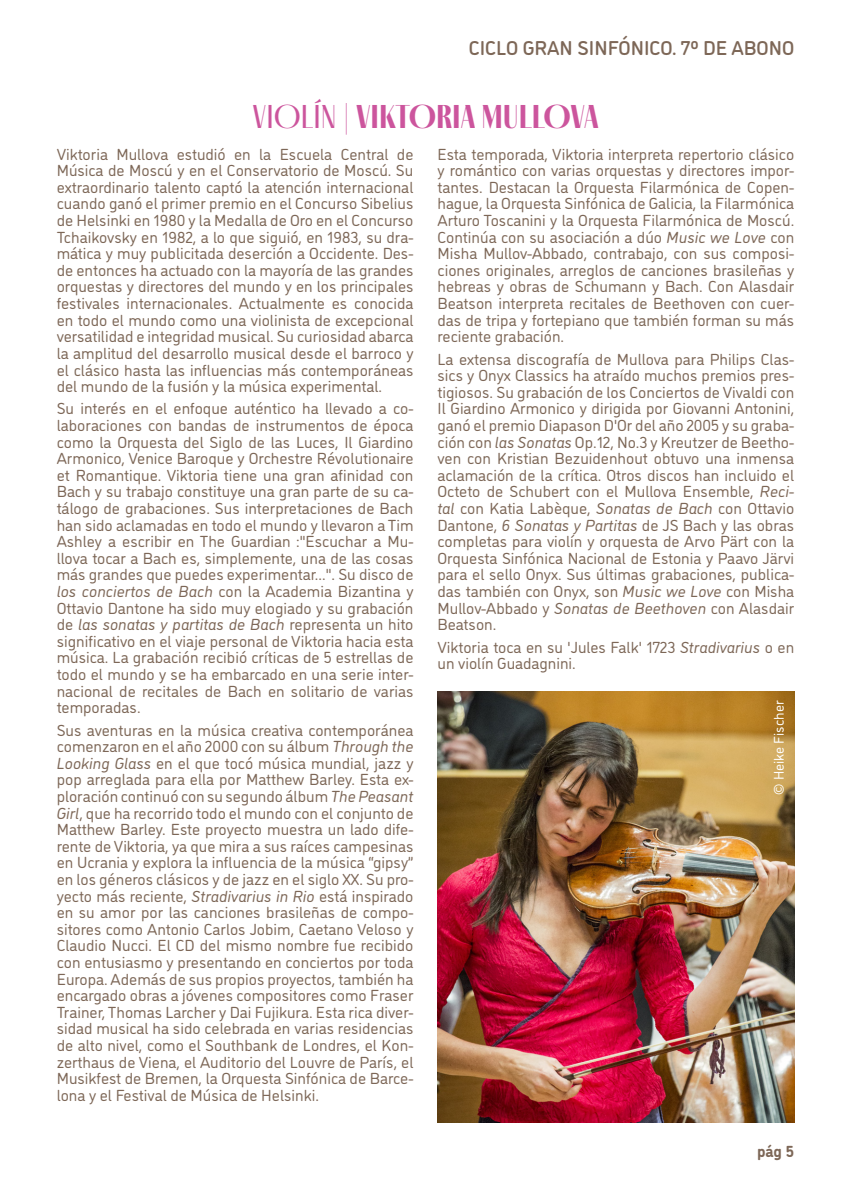
<style>
.page{position:relative;width:851px;height:1191px;background:#fff}
.page>*{position:absolute;margin:0;border:0;box-sizing:border-box;transform-origin:0 0}
.t1{font:700 34px "Fino Sans";color:#cc559d}
.t2{font:500 20px "DI Nosaur";color:#7d6757}
.TRIPA_PROGRAMA_22-23{font:16px/16.6px "DI Nosaur";color:#7d6757;text-align:justify}
.t3{font:700 16px "DI Nosaur";color:#7d6757}
.t4{font:14px "DI Nosaur";color:#fff}
.s1{font-weight:400}
.s2{font-style:italic}
</style>
<div class="page">
<img style="left:437px;top:691px;width:357px;height:432px">
<p class="t2" style="left:469px;top:34px;width:327px">CICLO GRAN SINFÓNICO. 7º DE ABONO</p>
<p class="t1" style="left:252px;top:96px;width:348px"><span class="s1">VIOLÍN |</span> VIKTORIA MULLOVA</p>
<p class="TRIPA_PROGRAMA_22-23" style="left:57px;top:145px;width:358px">Viktoria Mullova estudió en la Escuela Central de Música de Moscú y en el Conservatorio de Moscú. Su extraordinario talento captó la atención internacional cuando ganó el primer premio en el Concurso Sibelius de Helsinki en 1980 y la Medalla de Oro en el Concurso Tchaikovsky en 1982, a lo que siguió, en 1983, su dra&shy;mática y muy publicitada deserción a Occidente. Des&shy;de entonces ha actuado con la mayoría de las grandes orquestas y directores del mundo y en los principales festivales internacionales. Actualmente es conocida en todo el mundo como una violinista de excepcional versatilidad e integridad musical. Su curiosidad abarca la amplitud del desarrollo musical desde el barroco y el clásico hasta las influencias más contemporáneas del mundo de la fusión y la música experimental.</p>
<p class="TRIPA_PROGRAMA_22-23" style="left:57px;top:399px;width:358px">Su interés en el enfoque auténtico ha llevado a co&shy;laboraciones con bandas de instrumentos de época como la Orquesta del Siglo de las Luces, Il Giardino Armonico, Venice Baroque y Orchestre Révolutionaire et Romantique. Viktoria tiene una gran afinidad con Bach y su trabajo constituye una gran parte de su ca&shy;tálogo de grabaciones. Sus interpretaciones de Bach han sido aclamadas en todo el mundo y llevaron a Tim Ashley a escribir en The Guardian :"Escuchar a Mu&shy;llova tocar a Bach es, simplemente, una de las cosas más grandes que puedes experimentar...". Su disco de <span class="s2">los conciertos de Bach</span> con la Academia Bizantina y Ottavio Dantone ha sido muy elogiado y su grabación de <span class="s2">las sonatas y partitas de Bach</span> representa un hito significativo en el viaje personal de Viktoria hacia esta música. La grabación recibió críticas de 5 estrellas de todo el mundo y se ha embarcado en una serie inter&shy;nacional de recitales de Bach en solitario de varias temporadas.</p>
<p class="TRIPA_PROGRAMA_22-23" style="left:57px;top:720px;width:358px">Sus aventuras en la música creativa contemporánea comenzaron en el año 2000 con su álbum <span class="s2">Through the Looking Glass</span> en el que tocó música mundial, jazz y pop arreglada para ella por Matthew Barley. Esta ex&shy;ploración continuó con su segundo álbum <span class="s2">The Peasant Girl</span>, que ha recorrido todo el mundo con el conjunto de Matthew Barley. Este proyecto muestra un lado dife&shy;rente de Viktoria, ya que mira a sus raíces campesinas en Ucrania y explora la influencia de la música “gipsy” en los géneros clásicos y de jazz en el siglo XX. Su pro&shy;yecto más reciente, <span class="s2">Stradivarius in Rio</span> está inspirado en su amor por las canciones brasileñas de compo&shy;sitores como Antonio Carlos Jobim, Caetano Veloso y Claudio Nucci. El CD del mismo nombre fue recibido con entusiasmo y presentando en conciertos por toda Europa. Además de sus propios proyectos, también ha encargado obras a jóvenes compositores como Fraser Trainer, Thomas Larcher y Dai Fujikura. Esta rica diver&shy;sidad musical ha sido celebrada en varias residencias de alto nivel, como el Southbank de Londres, el Kon&shy;zerthaus de Viena, el Auditorio del Louvre de París, el Musikfest de Bremen, la Orquesta Sinfónica de Barce&shy;lona y el Festival de Música de Helsinki.</p>
<p class="TRIPA_PROGRAMA_22-23" style="left:437px;top:145px;width:358px">Esta temporada, Viktoria interpreta repertorio clásico y romántico con varias orquestas y directores impor&shy;tantes. Destacan la Orquesta Filarmónica de Copen&shy;hague, la Orquesta Sinfónica de Galicia, la Filarmónica Arturo Toscanini y la Orquesta Filarmónica de Moscú.<br>Continúa con su asociación a dúo <span class="s2">Music we Love</span> con Misha Mullov-Abbado, contrabajo, con sus composi&shy;ciones originales, arreglos de canciones brasileñas y hebreas y obras de Schumann y Bach. Con Alasdair Beatson interpreta recitales de Beethoven con cuer&shy;das de tripa y fortepiano que también forman su más reciente grabación.</p>
<p class="TRIPA_PROGRAMA_22-23" style="left:437px;top:350px;width:358px">La extensa discografía de Mullova para Philips Clas&shy;sics y Onyx Classics ha atraído muchos premios pres&shy;tigiosos. Su grabación de los Conciertos de Vivaldi con Il Giardino Armonico y dirigida por Giovanni Antonini, ganó el premio Diapason D'Or del año 2005 y su graba&shy;ción con <span class="s2">las Sonatas</span> Op.12, No.3 y Kreutzer de Beetho&shy;ven con Kristian Bezuidenhout obtuvo una inmensa aclamación de la crítica. Otros discos han incluido el Octeto de Schubert con el Mullova Ensemble, <span class="s2">Reci&shy;tal</span> con Katia Labèque, <span class="s2">Sonatas de Bach</span> con Ottavio Dantone, <span class="s2">6 Sonatas y Partitas</span> de JS Bach y las obras completas para violín y orquesta de Arvo Pärt con la Orquesta Sinfónica Nacional de Estonia y Paavo Järvi para el sello Onyx. Sus últimas grabaciones, publica&shy;das también con Onyx, son <span class="s2">Music we Love</span> con Misha Mullov-Abbado y <span class="s2">Sonatas de Beethoven</span> con Alasdair Beatson.</p>
<p class="TRIPA_PROGRAMA_22-23" style="left:437px;top:637px;width:358px">Viktoria toca en su 'Jules Falk' 1723 <span class="s2">Stradivarius</span> o en un violín Guadagnini.</p>
<p class="t4" style="left:768px;top:794px;width:96px;rotate:-90deg">© Heike Fischer</p>
<p class="t3" style="left:757px;top:1139px;width:39px">pág 5</p>
</div>
